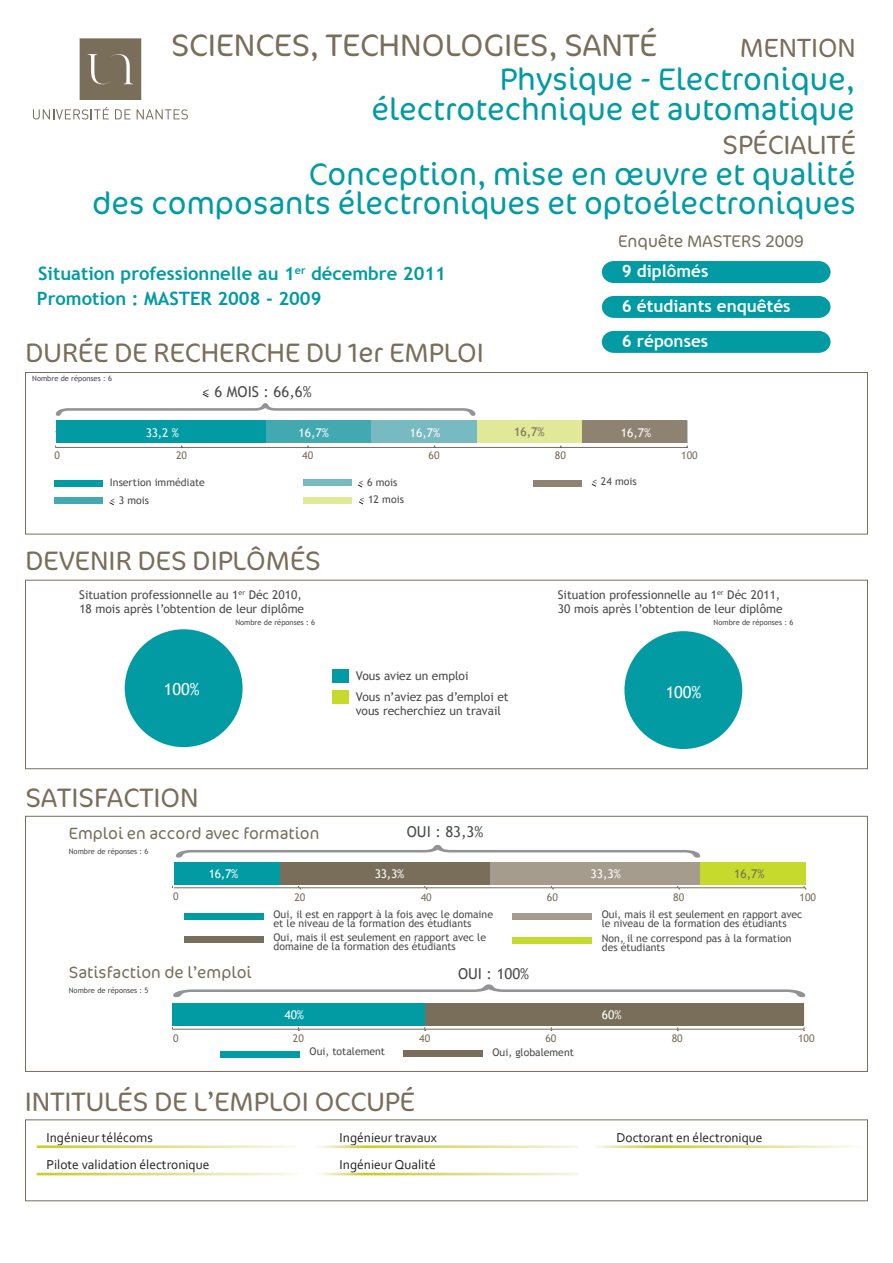
<style>
.page{position:relative;width:893px;height:1263px;background:#fff}
.page>*{position:absolute;margin:0;border:0;box-sizing:border-box;transform-origin:0 0}
.t1{font:300 31.5px/29.2px "Cocon";color:#029ba3;text-align:right}
.t2{font:300 31.5px "Cocon";color:#796e5a}
.t3{font:300 27px "Cocon";color:#796e5a}
.t4{font:300 26.7px "Cocon";color:#796e5a}
.t5{font:700 18.45px "Trebuchet MS";color:#029ba3}
.t6{font:700 17.1px/35px "Trebuchet MS";color:#fff}
.t7{font:300 17.1px "Cocon";color:#796e5a}
.t8{font:300 16.5px "Cocon";color:#796e5a}
.t9{font:16.5px "Trebuchet MS";color:#fff}
.t10{font:15px "Trebuchet MS";color:#4b4c4d}
.t11{font:13.5px/27px "Corbel";color:#231f20}
.t12{font:12px/14.4px "Trebuchet MS";color:#4b4c4d}
.t13{font:12px "Trebuchet MS";color:#fff}
.t14{font:12px "Trebuchet MS";color:#796e5a}
.t15{font:10.5px/9px "Trebuchet MS";color:#4b4c4d}
.t16{font:10.5px "Trebuchet MS";color:#796e5a}
.t17{font:7.5px "Trebuchet MS";color:#4b4c4d}
</style>
<div class="page">
<hr style="left:56px;top:447px;width:631px;height:1px;background:#796e5a">
<div style="left:582px;top:420px;width:105px;height:23px;background:#8e8371"></div>
<div style="left:476px;top:420px;width:106px;height:23px;background:#e1e999"></div>
<div style="left:371px;top:420px;width:105px;height:23px;background:#78bac1"></div>
<div style="left:265px;top:420px;width:106px;height:23px;background:#42a9b1"></div>
<div style="left:56px;top:420px;width:209px;height:23px;background:#029ba3"></div>
<svg style="left:124px;top:629px;width:118px;height:119px"></svg>
<div style="left:125px;top:629px;width:118px;height:118px;background:#029ba3;border-radius:59px"></div>
<div style="left:624px;top:631px;width:118px;height:118px;background:#029ba3;border-radius:59px"></div>
<hr style="left:174px;top:887px;width:632px;height:1px;background:#796e5a">
<div style="left:700px;top:862px;width:106px;height:23px;background:#c6d92d"></div>
<div style="left:490px;top:862px;width:210px;height:23px;background:#a69c8d"></div>
<div style="left:280px;top:862px;width:210px;height:23px;background:#796e5a"></div>
<div style="left:174px;top:862px;width:106px;height:23px;background:#029ba3"></div>
<hr style="left:173px;top:1029px;width:631px;height:1px;background:#796e5a">
<div style="left:425px;top:1003px;width:379px;height:23px;background:#796e5a"></div>
<div style="left:173px;top:1003px;width:252px;height:23px;background:#029ba3"></div>
<div style="left:25px;top:816px;width:843px;height:256px;border:1px solid #796e5a"></div>
<div style="left:403px;top:1051px;width:80px;height:6px;background:#796e5a"></div>
<div style="left:220px;top:1051px;width:80px;height:6px;background:#029ba3"></div>
<svg style="left:173px;top:984px;width:632px;height:13px"></svg>
<div style="left:513px;top:937px;width:79px;height:6px;background:#c6d92d"></div>
<div style="left:512px;top:913px;width:80px;height:6px;background:#a69c8d"></div>
<div style="left:184px;top:936px;width:80px;height:6px;background:#796e5a"></div>
<div style="left:184px;top:913px;width:80px;height:6px;background:#029ba3"></div>
<svg style="left:176px;top:845px;width:524px;height:13px"></svg>
<div style="left:25px;top:1119px;width:843px;height:82px;border:1px solid #796e5a"></div>
<div style="left:25px;top:580px;width:843px;height:189px;border:1px solid #796e5a"></div>
<div style="left:332px;top:669px;width:17px;height:14px;background:#029ba3"></div>
<div style="left:332px;top:690px;width:17px;height:13px;background:#c6d92d"></div>
<div style="left:25px;top:372px;width:843px;height:162px;border:1px solid #796e5a"></div>
<div style="left:54px;top:497px;width:49px;height:6px;background:#42a9b1"></div>
<div style="left:54px;top:480px;width:49px;height:6px;background:#029ba3"></div>
<div style="left:303px;top:479px;width:49px;height:6px;background:#78bac1"></div>
<div style="left:303px;top:497px;width:48px;height:6px;background:#e1e999"></div>
<div style="left:534px;top:480px;width:48px;height:6px;background:#8e8371"></div>
<svg style="left:56px;top:393px;width:419px;height:23px"></svg>
<svg style="left:37px;top:1145px;width:260px;height:3px"></svg>
<svg style="left:318px;top:1145px;width:260px;height:3px"></svg>
<svg style="left:596px;top:1145px;width:261px;height:3px"></svg>
<svg style="left:37px;top:1173px;width:262px;height:2px"></svg>
<svg style="left:318px;top:1173px;width:261px;height:2px"></svg>
<div style="left:602px;top:261px;width:228px;height:22px;background:#029ba3"></div>
<div style="left:602px;top:296px;width:228px;height:22px;background:#029ba3"></div>
<div style="left:602px;top:331px;width:228px;height:22px;background:#029ba3"></div>
<svg style="left:33px;top:107px;width:76px;height:13px"></svg>
<svg style="left:115px;top:109px;width:15px;height:10px"></svg>
<svg style="left:137px;top:109px;width:51px;height:11px"></svg>
<svg style="left:80px;top:38px;width:61px;height:62px;background:#817664"></svg>
<h1 class="t2" style="left:171px;top:27px;width:488px">SCIENCES, TECHNOLOGIES, SANTÉ</h1>
<h3 class="t4" style="left:740px;top:32px;width:118px">MENTION</h3>
<h1 class="t1" style="left:371px;top:66px;width:485px">Physique - Electronique, électrotechnique et automatique</h1>
<h3 class="t4" style="left:723px;top:129px;width:135px">SPÉCIALITÉ</h3>
<h1 class="t1" style="left:92px;top:160px;width:765px">Conception, mise en œuvre et qualité<br>des composants électroniques et optoélectroniques</h1>
<h3 class="t5" style="left:38px;top:262px;width:409px">Situation professionnelle au 1<sup>er</sup> décembre 2011</h3>
<h3 class="t5" style="left:37px;top:287px;width:286px">Promotion : MASTER 2008 - 2009</h3>
<h2 class="t3" style="left:26px;top:337px;width:460px">DURÉE DE RECHERCHE DU 1er EMPLOI</h2>
<p class="t17" style="left:32px;top:374px;width:81px">Nombre de réponses : 6</p>
<h3 class="t10" style="left:202px;top:383px;width:111px">&lt; 6 MOIS : 66,6%</h3>
<h3 class="t7" style="left:618px;top:231px;width:187px">Enquête MASTERS 2009</h3>
<h3 class="t6" style="left:622px;top:253px;width:170px">9 diplômés<br>6 étudiants enquêtés<br>6 réponses</h3>
<p class="t13" style="left:146px;top:425px;width:35px">33,2 %</p>
<p class="t13" style="left:299px;top:425px;width:32px">16,7%</p>
<p class="t13" style="left:410px;top:425px;width:32px">16,7%</p>
<p class="t14" style="left:514px;top:425px;width:32px">16,7%</p>
<p class="t13" style="left:621px;top:425px;width:32px">16,7%</p>
<p class="t16" style="left:54px;top:449px;width:7px">0</p>
<p class="t16" style="left:176px;top:449px;width:13px">20</p>
<p class="t16" style="left:302px;top:449px;width:13px">40</p>
<p class="t16" style="left:429px;top:449px;width:13px">60</p>
<p class="t16" style="left:555px;top:449px;width:13px">80</p>
<p class="t16" style="left:681px;top:449px;width:18px">100</p>
<p class="t15" style="left:110px;top:478px;width:97px">Insertion immédiate</p>
<p class="t15" style="left:358px;top:478px;width:40px">&lt; 6 mois</p>
<p class="t15" style="left:110px;top:496px;width:40px">&lt; 3 mois</p>
<p class="t15" style="left:359px;top:495px;width:46px">&lt; 12 mois</p>
<h2 class="t3" style="left:26px;top:545px;width:297px">DEVENIR DES DIPLÔMÉS</h2>
<p class="t12" style="left:79px;top:587px;width:226px">Situation professionnelle au 1<sup>er</sup> Déc 2010,<br>18 mois après l’obtention de leur diplôme</p>
<p class="t15" style="left:592px;top:477px;width:46px">&lt; 24 mois</p>
<p class="t12" style="left:558px;top:587px;width:226px">Situation professionnelle au 1<sup>er</sup> Déc 2011,<br>30 mois après l’obtention de leur diplôme</p>
<h3 class="t9" style="left:164px;top:680px;width:37px">100%</h3>
<h2 class="t3" style="left:26px;top:782px;width:175px">SATISFACTION</h2>
<p class="t17" style="left:235px;top:618px;width:81px">Nombre de réponses : 6</p>
<p class="t17" style="left:714px;top:618px;width:81px">Nombre de réponses : 6</p>
<p class="t12" style="left:356px;top:665px;width:154px;line-height:20.7px">Vous aviez un emploi<br>Vous n’aviez pas d’emploi et</p>
<p class="t12" style="left:356px;top:704px;width:147px">vous recherchiez un travail</p>
<h3 class="t9" style="left:666px;top:683px;width:37px">100%</h3>
<h3 class="t8" style="left:69px;top:824px;width:252px">Emploi en accord avec formation</h3>
<p class="t17" style="left:69px;top:847px;width:81px">Nombre de réponses : 6</p>
<h3 class="t10" style="left:407px;top:823px;width:78px">OUI : 83,3%</h3>
<p class="t13" style="left:209px;top:866px;width:31px">16,7%</p>
<p class="t13" style="left:375px;top:867px;width:31px">33,3%</p>
<p class="t14" style="left:734px;top:867px;width:32px">16,7%</p>
<p class="t13" style="left:591px;top:867px;width:32px">33,3%</p>
<p class="t16" style="left:173px;top:890px;width:7px">0</p>
<p class="t16" style="left:294px;top:891px;width:13px">20</p>
<p class="t16" style="left:421px;top:891px;width:13px">40</p>
<p class="t16" style="left:547px;top:891px;width:13px">60</p>
<p class="t16" style="left:673px;top:891px;width:13px">80</p>
<p class="t16" style="left:800px;top:891px;width:18px">100</p>
<h3 class="t8" style="left:69px;top:963px;width:184px">Satisfaction de l’emploi</h3>
<p class="t17" style="left:69px;top:986px;width:81px">Nombre de réponses : 5</p>
<p class="t15" style="left:273px;top:910px;width:221px">Oui, il est en rapport à la fois avec le domaine et le niveau de la formation des étudiants</p>
<p class="t15" style="left:273px;top:933px;width:214px">Oui, mais il est seulement en rapport avec le domaine de la formation des étudiants</p>
<h3 class="t10" style="left:458px;top:965px;width:73px">OUI : 100%</h3>
<p class="t15" style="left:602px;top:910px;width:202px">Oui, mais il est seulement en rapport avec le niveau de la formation des étudiants</p>
<p class="t15" style="left:602px;top:934px;width:191px">Non, il ne correspond pas à la formation des étudiants</p>
<p class="t13" style="left:284px;top:1007px;width:21px">40%</p>
<p class="t13" style="left:602px;top:1007px;width:21px">60%</p>
<p class="t16" style="left:173px;top:1032px;width:7px">0</p>
<p class="t16" style="left:293px;top:1032px;width:13px">20</p>
<p class="t16" style="left:419px;top:1032px;width:13px">40</p>
<p class="t16" style="left:545px;top:1032px;width:13px">60</p>
<p class="t16" style="left:672px;top:1032px;width:13px">80</p>
<p class="t16" style="left:798px;top:1032px;width:18px">100</p>
<p class="t15" style="left:310px;top:1047px;width:77px">Oui, totalement</p>
<p class="t15" style="left:492px;top:1048px;width:83px">Oui, globalement</p>
<h2 class="t3" style="left:25px;top:1086px;width:391px">INTITULÉS DE L’EMPLOI OCCUPÉ</h2>
<p class="t11" style="left:46px;top:1124px;width:164px">Ingénieur télécoms<br>Pilote validation électronique</p>
<p class="t11" style="left:340px;top:1124px;width:99px">Ingénieur travaux<br>Ingénieur Qualité</p>
<p class="t11" style="left:616px;top:1124px;width:148px">Doctorant en électronique</p>
</div>
